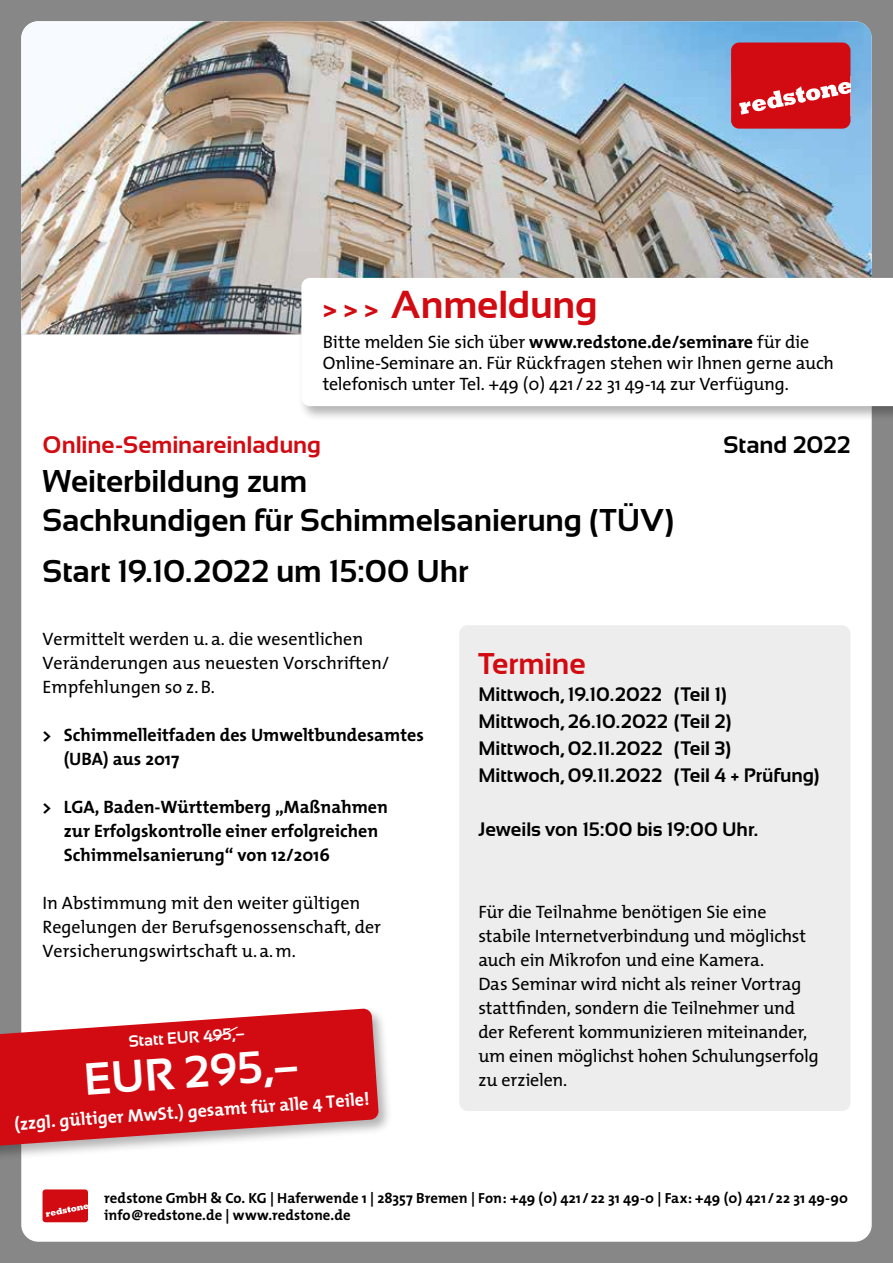
<style>
.page{position:relative;width:893px;height:1263px;background:#878787}
.page>*{position:absolute;margin:0;border:0;box-sizing:border-box;transform-origin:0 0}
.t1{font:700 45px "Sansation";color:#fff}
.t2{font:700 39px "Sansation";letter-spacing:-.005em;color:#d20a11}
.t3{font:700 31.5px/39px "Sansation";letter-spacing:-.005em;color:#000}
.t4{font:700 30px "Sansation";letter-spacing:-.005em;color:#d20a11}
.t5{font:700 24px "Sansation";letter-spacing:-.005em;color:#d20a11}
.t6{font:700 24px "Sansation";color:#000}
.t7{font:700 19.5px/27px "Sansation";color:#000}
.t8{font:18px/24px "The Mix";letter-spacing:-.01em;color:#000}
.t9{font:700 18px/24px "The Mix";color:#000}
.t10{font:700 18px "The Mix";color:#fff}
.t11{font:700 16.2px "Sansation";color:#fff}
.t12{font:700 14.7px/17.7px "The Mix";letter-spacing:.005em;color:#000}
.s1{font-size:27.3px}
.s2{font-weight:700}
</style>
<div class="page">
<img style="left:21px;top:21px;width:851px;height:314px">
<svg style="left:731px;top:43px;width:119px;height:86px;background:#d52229"></svg>
<div style="left:21px;top:335px;width:851px;height:907px;background:#fff"></div>
<div style="left:0;top:1006px;width:393px;height:156px;background:#000;opacity:.3"></div>
<svg style="left:0;top:1008px;width:379px;height:138px;background:#d6363b"></svg>
<svg style="left:208px;top:1025px;width:31px;height:18px"></svg>
<div style="left:298px;top:275px;width:595px;height:147px;background:#000;opacity:.3"></div>
<div style="left:301px;top:278px;width:592px;height:128px;background:#fff"></div>
<div style="left:459px;top:625px;width:391px;height:486px;background:#ededed;border-radius:9px"></div>
<svg style="left:43px;top:1189px;width:45px;height:33px"></svg>
<h2 class="t2" style="left:323px;top:283px;width:277px"><span class="s1">&gt; &gt; &gt;</span> Anmeldung</h2>
<p class="t8" style="left:323px;top:331px;width:513px;line-height:21px">Bitte melden Sie sich über <span class="s2">www.redstone.de/seminare</span> für die<br>Online-Seminare an. Für Rückfragen stehen wir Ihnen gerne auch telefonisch unter Tel. +49 (0) 421 / 22 31 49-14 zur Verfügung.</p>
<h3 class="t5" style="left:43px;top:432px;width:280px">Online-Seminareinladung</h3>
<h3 class="t3" style="left:43px;top:462px;width:633px">Weiterbildung zum<br>Sachkundigen für Schimmelsanierung (TÜV)</h3>
<h3 class="t3" style="left:43px;top:552px;width:427px">Start 19.10.2022 um 15:00 Uhr</h3>
<h3 class="t6" style="left:723px;top:432px;width:129px">Stand 2022</h3>
<p class="t8" style="left:43px;top:626px;width:348px">Vermittelt werden u.a. die wesentlichen<br>Veränderungen aus neuesten Vorschriften/<br>Empfehlungen so z.B.</p>
<p class="t9" style="left:64px;top:722px;width:362px;text-indent:-21px">&gt; Schimmelleitfaden des Umweltbundesamtes (UBA) aus 2017</p>
<p class="t9" style="left:64px;top:794px;width:326px;text-indent:-21px">&gt; LGA, Baden-Württemberg „Maßnahmen zur Erfolgskontrolle einer erfolgreichen<br>Schimmelsanierung“ von 12/2016</p>
<p class="t8" style="left:43px;top:890px;width:340px">In Abstimmung mit den weiter gültigen<br>Regelungen der Berufsgenossenschaft, der<br>Versicherungswirtschaft u.a.m.</p>
<p class="t11" style="left:128px;top:1032px;width:118px;rotate:-4deg">Statt EUR 495,–</p>
<h1 class="t1" style="left:82px;top:1054px;width:217px;rotate:-4deg">EUR 295,–</h1>
<p class="t10" style="left:13px;top:1109px;width:357px;rotate:-4deg">(zzgl. gültiger MwSt.) gesamt für alle 4 Teile!</p>
<h3 class="t4" style="left:478px;top:647px;width:109px">Termine</h3>
<p class="t7" style="left:478px;top:681px;width:343px">Mittwoch,19.10.2022 (Teil 1)<br>Mittwoch, 26.10.2022 (Teil 2)<br>Mittwoch, 02.11.2022 (Teil 3)<br>Mittwoch, 09.11.2022 (Teil 4 + Prüfung)</p>
<p class="t7" style="left:478px;top:816px;width:281px">Jeweils von 15:00 bis 19:00 Uhr.</p>
<p class="t8" style="left:478px;top:900px;width:342px">Für die Teilnahme benötigen Sie eine stabile Internetverbindung und möglichst auch ein Mikrofon und eine Kamera.<br>Das Seminar wird nicht als reiner Vortrag stattfinden, sondern die Teilnehmer und der Referent kommunizieren miteinander, um einen möglichst hohen Schulungserfolg zu erzielen.</p>
<p class="t12" style="left:104px;top:1188px;width:745px">redstone GmbH &amp; Co. KG | Haferwende 1 | 28357 Bremen | Fon: +49 (0) 421 / 22 31 49-0 | Fax: +49 (0) 421 / 22 31 49-90 info@redstone.de | www.redstone.de</p>
</div>
